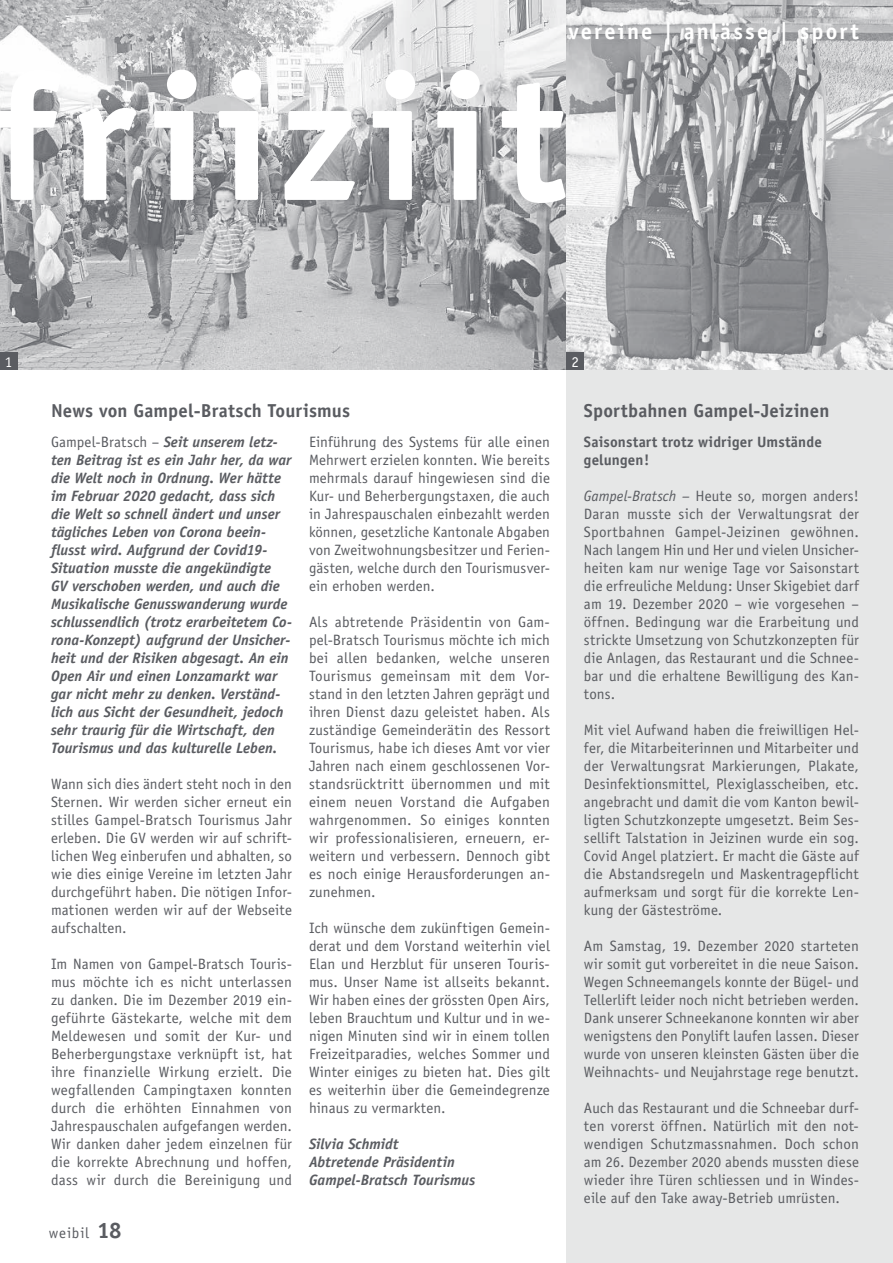
<style>
.page{position:relative;width:893px;height:1263px;background:#fff}
.page>*{position:absolute;margin:0;border:0;box-sizing:border-box;transform-origin:0 0}
.t1{font:700 180px "Officina Sans";letter-spacing:.045em;color:#fff}
.t2{font:700 22.5px "Officina Sans";letter-spacing:.095em;color:#fff}
.t3{font:700 18.75px "Officina Sans";letter-spacing:.01em;color:#5a5c61}
.t4{font:15px/18px "Officina Sans";letter-spacing:.005em;color:#5a5c61;text-align:justify}
.t5{font:italic 700 15px/18px "Officina Sans";color:#5a5c61}
.t6{font:700 15px/18px "Officina Sans";letter-spacing:.01em;color:#5a5c61}
.t7{font:15px "Officina Sans";color:#fff}
.s1{font-weight:400;font-style:normal}
.s2{font-weight:700;font-size:22.5px}
.s3{font-style:italic}
</style>
<div class="page">
<div style="left:567px;top:370px;width:326px;height:893px;background:#e6e7e7"></div>
<img style="left:0;top:0;width:893px;height:370px">
<div style="left:0;top:353px;width:17px;height:17px;background:#5a5c61"></div>
<div style="left:567px;top:353px;width:17px;height:17px;background:#5a5c61"></div>
<h2 class="t2" style="left:568px;top:17px;width:292px">vereine | anlässe | sport</h2>
<h1 class="t1" style="left:-9px;top:26px;width:576px">friiziit</h1>
<p class="t7" style="left:5px;top:353px;width:9px">1</p>
<p class="t7" style="left:572px;top:353px;width:9px">2</p>
<p class="t3" style="left:51px;top:399px;width:301px">News von Gampel-Bratsch Tourismus</p>
<p class="t5" style="left:51px;top:432px;width:242px"><span class="s1">Gampel-Bratsch –</span> Seit unserem letz&shy;ten Beitrag ist es ein Jahr her, da war die Welt noch in Ordnung. Wer hätte im Februar 2020 gedacht, dass sich die Welt so schnell ändert und unser tägliches Leben von Corona beein&shy;flusst wird. Aufgrund der Covid19- Situation musste die angekündigte<br>GV verschoben werden, und auch die Musikalische Genusswanderung wurde schlussendlich (trotz erarbeitetem Co&shy;rona-Konzept) aufgrund der Unsicher&shy;heit und der Risiken abgesagt. An ein Open Air und einen Lonzamarkt war gar nicht mehr zu denken. Verständ&shy;lich aus Sicht der Gesundheit, jedoch sehr traurig für die Wirtschaft, den Tourismus und das kulturelle Leben.</p>
<p class="t4" style="left:51px;top:774px;width:243px">Wann sich dies ändert steht noch in den Sternen. Wir werden sicher erneut ein stilles Gampel-Bratsch Tourismus Jahr erleben. Die GV werden wir auf schrift&shy;lichen Weg einberufen und abhalten, so wie dies einige Vereine im letzten Jahr durchgeführt haben. Die nötigen Infor&shy;mationen werden wir auf der Webseite aufschalten.</p>
<p class="t4" style="left:51px;top:954px;width:242px">Im Namen von Gampel-Bratsch Touris&shy;mus möchte ich es nicht unterlassen zu danken. Die im Dezember 2019 ein&shy;geführte Gästekarte, welche mit dem Meldewesen und somit der Kur- und Beherbergungstaxe verknüpft ist, hat ihre finanzielle Wirkung erzielt. Die wegfallenden Campingtaxen konnten durch die erhöhten Einnahmen von Jahrespauschalen aufgefangen werden.<br>Wir danken daher jedem einzelnen für die korrekte Abrechnung und hoffen, dass wir durch die Bereinigung und</p>
<p class="t4" style="left:49px;top:1224px;width:74px">weibil <span class="s2">18</span></p>
<p class="t4" style="left:309px;top:432px;width:242px">Einführung des Systems für alle einen Mehrwert erzielen konnten. Wie bereits mehrmals darauf hingewiesen sind die Kur- und Beherbergungstaxen, die auch in Jahrespauschalen einbezahlt werden können, gesetzliche Kantonale Abgaben von Zweitwohnungsbesitzer und Ferien&shy;gästen, welche durch den Tourismusver&shy;ein erhoben werden.</p>
<p class="t4" style="left:309px;top:612px;width:242px">Als abtretende Präsidentin von Gam&shy;pel-Bratsch Tourismus möchte ich mich bei allen bedanken, welche unseren Tourismus gemeinsam mit dem Vor&shy;stand in den letzten Jahren geprägt und ihren Dienst dazu geleistet haben. Als zuständige Gemeinderätin des Ressort Tourismus, habe ich dieses Amt vor vier Jahren nach einem geschlossenen Vor&shy;standsrücktritt übernommen und mit einem neuen Vorstand die Aufgaben wahrgenommen. So einiges konnten wir professionalisieren, erneuern, er&shy;weitern und verbessern. Dennoch gibt es noch einige Herausforderungen an&shy;zunehmen.</p>
<p class="t4" style="left:309px;top:918px;width:242px">Ich wünsche dem zukünftigen Gemein&shy;derat und dem Vorstand weiterhin viel Elan und Herzblut für unseren Touris&shy;mus. Unser Name ist allseits bekannt.<br>Wir haben eines der grössten Open Airs, leben Brauchtum und Kultur und in we&shy;nigen Minuten sind wir in einem tollen Freizeitparadies, welches Sommer und Winter einiges zu bieten hat. Dies gilt es weiterhin über die Gemeindegrenze hinaus zu vermarkten.</p>
<p class="t5" style="left:309px;top:1134px;width:168px">Silvia Schmidt<br>Abtretende Präsidentin<br>Gampel-Bratsch Tourismus</p>
<p class="t3" style="left:584px;top:399px;width:247px">Sportbahnen Gampel-Jeizinen</p>
<p class="t6" style="left:584px;top:432px;width:239px">Saisonstart trotz widriger Umstände gelungen!</p>
<p class="t4" style="left:584px;top:486px;width:276px"><span class="s3">Gampel-Bratsch –</span> Heute so, morgen anders!<br>Daran musste sich der Verwaltungsrat der Sportbahnen Gampel-Jeizinen gewöhnen.<br>Nach langem Hin und Her und vielen Unsicher&shy;heiten kam nur wenige Tage vor Saisonstart die erfreuliche Meldung: Unser Skigebiet darf am 19. Dezember 2020 – wie vorgesehen – öffnen. Bedingung war die Erarbeitung und strickte Umsetzung von Schutzkonzepten für die Anlagen, das Restaurant und die Schnee&shy;bar und die erhaltene Bewilligung des Kan&shy;tons.</p>
<p class="t4" style="left:584px;top:720px;width:276px">Mit viel Aufwand haben die freiwilligen Hel&shy;fer, die Mitarbeiterinnen und Mitarbeiter und der Verwaltungsrat Markierungen, Plakate, Desinfektionsmittel, Plexiglasscheiben, etc. angebracht und damit die vom Kanton bewil&shy;ligten Schutzkonzepte umgesetzt. Beim Ses&shy;sellift Talstation in Jeizinen wurde ein sog.<br>Covid Angel platziert. Er macht die Gäste auf die Abstandsregeln und Maskentragepflicht aufmerksam und sorgt für die korrekte Len&shy;kung der Gästeströme.</p>
<p class="t4" style="left:584px;top:936px;width:277px">Am Samstag, 19. Dezember 2020 starteten wir somit gut vorbereitet in die neue Saison.<br>Wegen Schneemangels konnte der Bügel- und Tellerlift leider noch nicht betrieben werden.<br>Dank unserer Schneekanone konnten wir aber wenigstens den Ponylift laufen lassen. Dieser wurde von unseren kleinsten Gästen über die Weihnachts- und Neujahrstage rege benutzt.</p>
<p class="t4" style="left:584px;top:1098px;width:276px">Auch das Restaurant und die Schneebar durf&shy;ten vorerst öffnen. Natürlich mit den not&shy;wendigen Schutzmassnahmen. Doch schon am 26. Dezember 2020 abends mussten diese wieder ihre Türen schliessen und in Windes&shy;eile auf den Take away-Betrieb umrüsten.</p>
</div>
